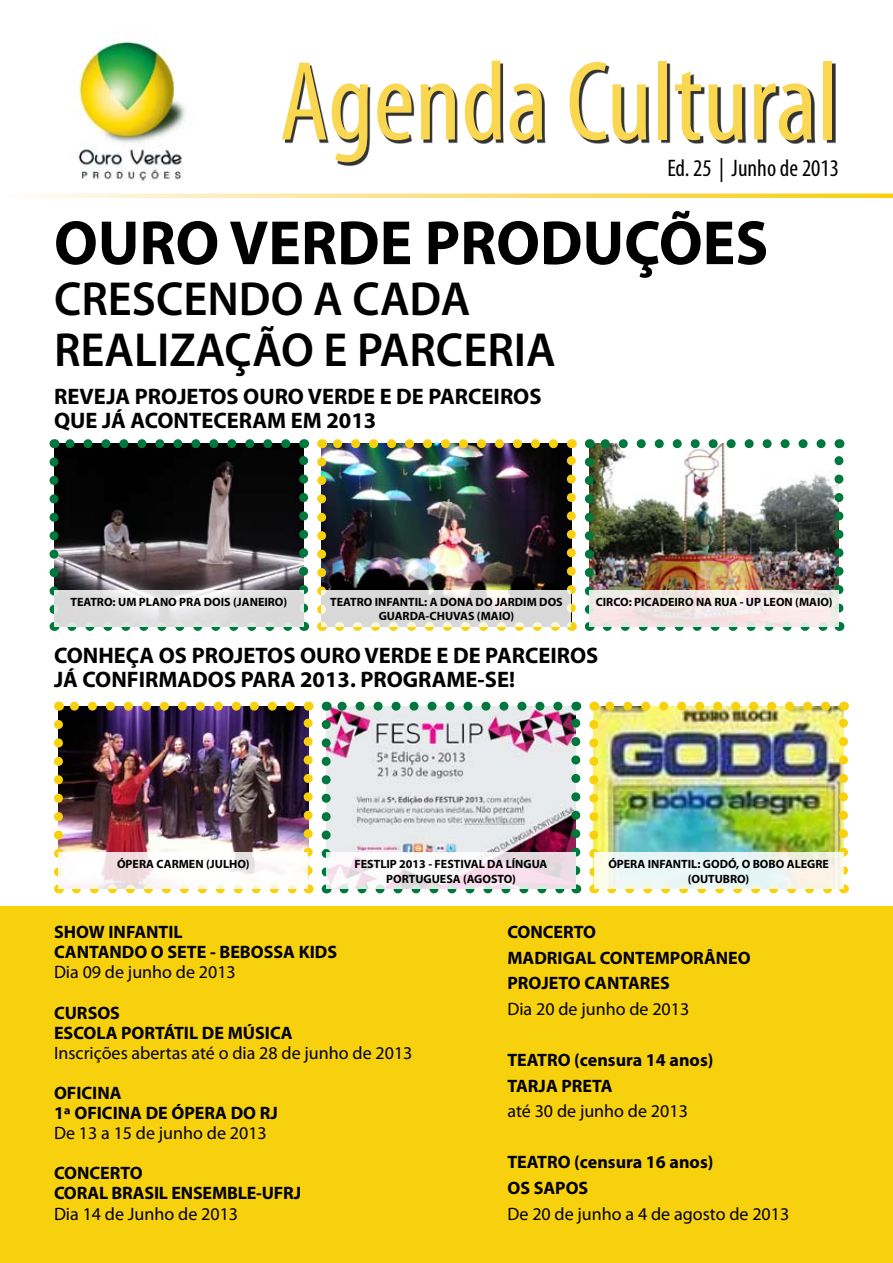
<style>
.page{position:relative;width:893px;height:1263px;background:#fff}
.page>*{position:absolute;margin:0;border:0;box-sizing:border-box;transform-origin:0 0}
.t1{font:condensed 114px "Myriad Pro";color:#f9d751}
.t2{font:700 63px "Myriad Pro";color:#000}
.t3{font:600 48px/51px "Myriad Pro";color:#000}
.t4{font:condensed 24px "Myriad Pro";color:#000}
.t5{font:700 22.5px/24px "Myriad Pro";color:#000}
.t6{font:700 18px/20.1px "Myriad Pro";color:#000}
.t7{font:18px "Myriad Pro";color:#000}
.t8{font:700 12px/14.4px "Myriad Pro";color:#000;text-align:center}
</style>
<div class="page">
<div style="left:0;top:906px;width:893px;height:357px;background:#f7d10d"></div>
<svg style="left:25px;top:194px;width:260px;height:4px"></svg>
<div style="left:285px;top:64px;width:608px;height:138px;background:#000;opacity:.8"></div>
<img style="left:73px;top:41px;width:113px;height:140px">
<img style="left:54px;top:444px;width:245px;height:146px">
<svg style="left:72px;top:626px;width:223px;height:5px"></svg>
<svg style="left:63px;top:439px;width:223px;height:9px"></svg>
<svg style="left:50px;top:462px;width:8px;height:169px"></svg>
<svg style="left:299px;top:439px;width:9px;height:169px"></svg>
<img style="left:58px;top:706px;width:246px;height:147px">
<svg style="left:76px;top:889px;width:221px;height:4px"></svg>
<svg style="left:67px;top:702px;width:223px;height:9px"></svg>
<svg style="left:54px;top:724px;width:9px;height:169px"></svg>
<svg style="left:304px;top:702px;width:9px;height:169px"></svg>
<img style="left:322px;top:444px;width:245px;height:146px">
<svg style="left:339px;top:626px;width:223px;height:5px"></svg>
<svg style="left:331px;top:439px;width:222px;height:9px"></svg>
<svg style="left:317px;top:462px;width:9px;height:169px"></svg>
<svg style="left:567px;top:439px;width:9px;height:169px"></svg>
<img style="left:326px;top:706px;width:245px;height:147px">
<svg style="left:344px;top:889px;width:221px;height:4px"></svg>
<svg style="left:335px;top:702px;width:223px;height:9px"></svg>
<svg style="left:322px;top:724px;width:9px;height:169px"></svg>
<svg style="left:571px;top:702px;width:9px;height:169px"></svg>
<img style="left:589px;top:444px;width:245px;height:146px">
<svg style="left:607px;top:626px;width:223px;height:5px"></svg>
<svg style="left:598px;top:439px;width:223px;height:9px"></svg>
<svg style="left:585px;top:462px;width:9px;height:169px"></svg>
<svg style="left:834px;top:439px;width:9px;height:169px"></svg>
<img style="left:594px;top:706px;width:245px;height:147px">
<svg style="left:612px;top:889px;width:220px;height:4px"></svg>
<svg style="left:603px;top:702px;width:223px;height:9px"></svg>
<svg style="left:589px;top:724px;width:9px;height:169px"></svg>
<svg style="left:839px;top:702px;width:9px;height:169px"></svg>
<svg style="left:54px;top:590px;width:250px;height:36px;background:#e1e1e2"></svg>
<svg style="left:58px;top:853px;width:250px;height:36px"></svg>
<svg style="left:322px;top:590px;width:249px;height:36px;background:#dcdbd9"></svg>
<svg style="left:326px;top:853px;width:250px;height:36px"></svg>
<svg style="left:589px;top:590px;width:250px;height:36px;background:#f2e7e5"></svg>
<svg style="left:594px;top:853px;width:249px;height:36px;background:#eef5ef"></svg>
<h1 class="t1" style="left:279px;top:33px;width:561px">Agenda Cultural</h1>
<h3 class="t4" style="left:667px;top:153px;width:173px">Ed. 25 | Junho de 2013</h3>
<h2 class="t2" style="left:54px;top:202px;width:716px">OURO VERDE PRODUÇÕES</h2>
<h3 class="t3" style="left:54px;top:272px;width:503px">CRESCENDO A CADA<br>REALIZAÇÃO E PARCERIA</h3>
<p class="t5" style="left:54px;top:383px;width:489px">REVEJA PROJETOS OURO VERDE E DE PARCEIROS<br>QUE JÁ ACONTECERAM EM 2013</p>
<p class="t8" style="left:71px;top:594px;width:218px">TEATRO: UM PLANO PRA DOIS (JANEIRO)</p>
<p class="t8" style="left:330px;top:594px;width:234px">TEATRO INFANTIL: A DONA DO JARDIM DOS<br>GUARDA-CHUVAS (MAIO)</p>
<p class="t8" style="left:596px;top:594px;width:238px">CIRCO: PICADEIRO NA RUA - UP LEON (MAIO)</p>
<p class="t5" style="left:54px;top:643px;width:546px">CONHEÇA OS PROJETOS OURO VERDE E DE PARCEIROS<br>JÁ CONFIRMADOS PARA 2013. PROGRAME-SE!</p>
<p class="t8" style="left:117px;top:856px;width:134px">ÓPERA CARMEN (JULHO)</p>
<p class="t8" style="left:355px;top:856px;width:194px">FESTLIP 2013 - FESTIVAL DA LÍNGUA<br>PORTUGUESA (AGOSTO)</p>
<p class="t8" style="left:608px;top:856px;width:222px">ÓPERA INFANTIL: GODÓ, O BOBO ALEGRE (OUTUBRO)</p>
<p class="t6" style="left:54px;top:921px;width:285px">SHOW INFANTIL<br>CANTANDO O SETE - BEBOSSA KIDS</p>
<p class="t7" style="left:54px;top:961px;width:183px">Dia 09 de junho de 2013</p>
<p class="t6" style="left:54px;top:1002px;width:240px">CURSOS<br>ESCOLA PORTÁTIL DE MÚSICA</p>
<p class="t7" style="left:54px;top:1042px;width:360px">Inscrições abertas até o dia 28 de junho de 2013</p>
<p class="t6" style="left:54px;top:1082px;width:225px">OFICINA<br>1ª OFICINA DE ÓPERA DO RJ</p>
<p class="t7" style="left:54px;top:1122px;width:214px">De 13 a 15 de junho de 2013</p>
<p class="t6" style="left:54px;top:1162px;width:249px">CONCERTO<br>CORAL BRASIL ENSEMBLE-UFRJ</p>
<p class="t7" style="left:54px;top:1202px;width:186px">Dia 14 de Junho de 2013</p>
<p class="t6" style="left:507px;top:919px;width:245px;line-height:25.5px">CONCERTO<br>MADRIGAL CONTEMPORÂNEO<br>PROJETO CANTARES</p>
<p class="t7" style="left:507px;top:998px;width:183px">Dia 20 de junho de 2013</p>
<p class="t6" style="left:507px;top:1047px;width:208px;line-height:25.5px">TEATRO (censura 14 anos)<br>TARJA PRETA</p>
<p class="t7" style="left:507px;top:1100px;width:182px">até 30 de junho de 2013</p>
<p class="t6" style="left:507px;top:1149px;width:208px;line-height:25.5px">TEATRO (censura 16 anos)<br>OS SAPOS</p>
<p class="t7" style="left:507px;top:1202px;width:283px">De 20 de junho a 4 de agosto de 2013</p>
</div>
